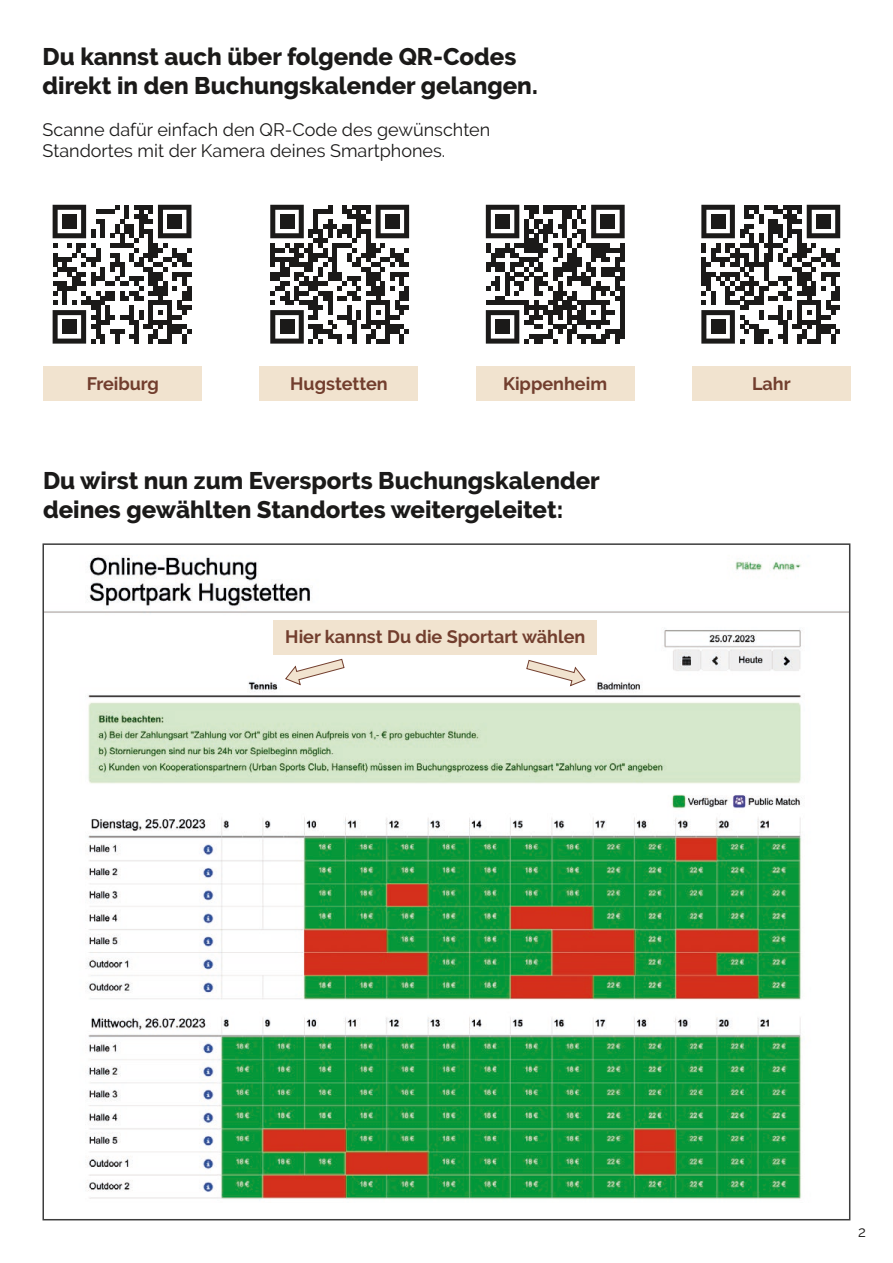
<style>
.page{position:relative;width:893px;height:1263px;background:#fff}
.page>*{position:absolute;margin:0;border:0;box-sizing:border-box;transform-origin:0 0}
.t1{font:800 24px/28.5px "Raleway";color:#1b1a19}
.t2{font:18px/21px "Raleway";color:#1b1a19}
.t3{font:700 18px "Raleway";color:#723e2e}
.t4{font:15px "Raleway";color:#1b1a19}
</style>
<div class="page">
<div style="left:44px;top:367px;width:158px;height:34px;background:#f1e3cf"></div>
<svg style="left:53px;top:205px;width:138px;height:139px"></svg>
<div style="left:62px;top:214px;width:15px;height:15px;background:#1b1a19"></div>
<div style="left:168px;top:214px;width:14px;height:15px;background:#1b1a19"></div>
<div style="left:62px;top:320px;width:15px;height:14px;background:#1b1a19"></div>
<div style="left:260px;top:367px;width:158px;height:34px;background:#f1e3cf"></div>
<svg style="left:270px;top:205px;width:139px;height:139px"></svg>
<div style="left:280px;top:214px;width:14px;height:15px;background:#1b1a19"></div>
<div style="left:385px;top:214px;width:15px;height:15px;background:#1b1a19"></div>
<div style="left:280px;top:320px;width:14px;height:14px;background:#1b1a19"></div>
<div style="left:476px;top:367px;width:158px;height:34px;background:#f1e3cf"></div>
<svg style="left:486px;top:205px;width:139px;height:139px"></svg>
<div style="left:495px;top:214px;width:15px;height:15px;background:#1b1a19"></div>
<div style="left:601px;top:214px;width:14px;height:15px;background:#1b1a19"></div>
<div style="left:495px;top:320px;width:15px;height:14px;background:#1b1a19"></div>
<div style="left:692px;top:367px;width:158px;height:34px;background:#f1e3cf"></div>
<svg style="left:701px;top:205px;width:139px;height:139px"></svg>
<div style="left:711px;top:214px;width:14px;height:15px;background:#1b1a19"></div>
<div style="left:816px;top:214px;width:15px;height:15px;background:#1b1a19"></div>
<div style="left:711px;top:320px;width:14px;height:14px;background:#1b1a19"></div>
<img style="left:45px;top:555px;width:802px;height:645px">
<svg style="left:526px;top:660px;width:60px;height:26px"></svg>
<svg style="left:285px;top:659px;width:59px;height:26px"></svg>
<div style="left:274px;top:620px;width:323px;height:34px;background:#f1e3cf"></div>
<p class="t1" style="left:43px;top:43px;width:497px">Du kannst auch über folgende QR-Codes direkt in den Buchungskalender gelangen.</p>
<p class="t2" style="left:43px;top:119px;width:449px">Scanne dafür einfach den QR-Code des gewünschten<br>Standortes mit der Kamera deines Smartphones.</p>
<p class="t3" style="left:87px;top:373px;width:73px">Freiburg</p>
<p class="t3" style="left:290px;top:373px;width:99px">Hugstetten</p>
<p class="t3" style="left:503px;top:373px;width:106px">Kippenheim</p>
<p class="t3" style="left:752px;top:373px;width:40px">Lahr</p>
<p class="t1" style="left:43px;top:467px;width:558px">Du wirst nun zum Eversports Buchungskalender deines gewählten Standortes weitergeleitet:</p>
<p class="t3" style="left:285px;top:627px;width:302px">Hier kannst Du die Sportart wählen</p>
<p class="t4" style="left:858px;top:1223px;width:9px">2</p>
</div>
